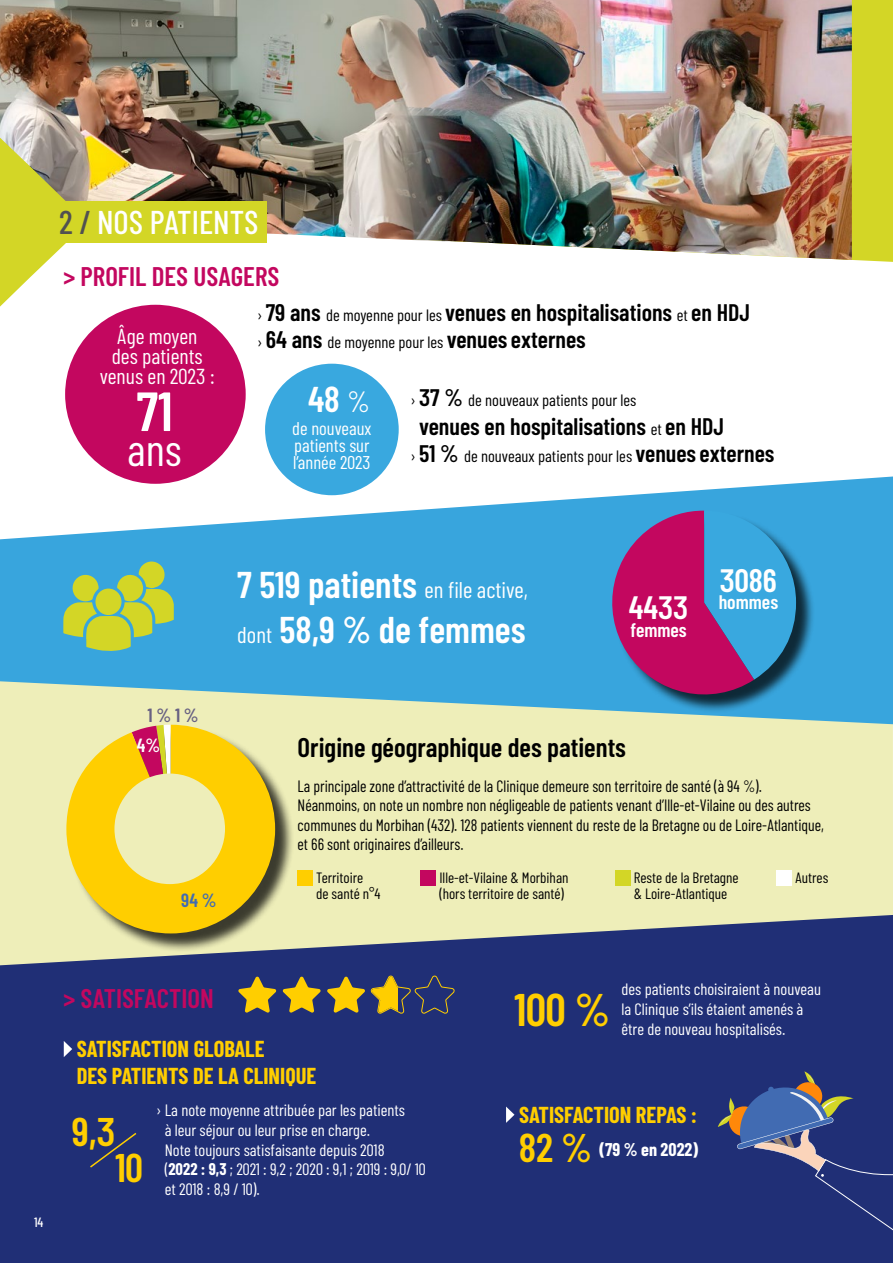
<style>
.page{position:relative;width:893px;height:1263px;background:#fff}
.page>*{position:absolute;margin:0;border:0;box-sizing:border-box;transform-origin:0 0}
.t1{font:600 55.05px "Barlow Condensed";color:#fff}
.t2{font:600 45.9px "Barlow Condensed";color:#ffce00}
.t3{font:45.15px "Barlow Condensed";color:#fff}
.t4{font:600 40.05px/36px "Barlow Condensed";color:#ffce00}
.t5{font:600 37.35px "Barlow Condensed";color:#fff}
.t6{font:600 36px "Barlow Condensed";color:#fff}
.t7{font:500 33px "Barlow Condensed";color:#fff}
.t8{font:600 32.4px "Barlow Condensed";color:#fff}
.t9{font:600 27px "Barlow Condensed";color:#000}
.t10{font:600 27px "Barlow Condensed";color:#c3075f}
.t11{font:600 24px/27px "Barlow Condensed";color:#000}
.t12{font:22.8px "Barlow Condensed";color:#fff}
.t13{font:700 22.5px/27px "Barlow Condensed";color:#ffce00}
.t14{font:21.75px/20.1px "Barlow Condensed";color:#fff;text-align:center}
.t15{font:600 19.65px "Barlow Condensed";color:#fff}
.t16{font:600 19.2px "Barlow Condensed";color:#686182}
.t17{font:600 19.2px "Barlow Condensed";color:#416bb2}
.t18{font:600 19.2px "Barlow Condensed";color:#fff}
.t19{font:18.45px/17.1px "Barlow Condensed";color:#fff;text-align:justify}
.t20{font:700 18px "Barlow Condensed";color:#fff}
.t21{font:16.5px/19.5px "Barlow Condensed";color:#000;scale:.95 1}
.t22{font:16.5px/19.8px "Barlow Condensed";color:#fff}
.t23{font:16.5px "Barlow Condensed";color:#000}
.t24{font:15px/16.5px "Barlow Condensed";color:#000}
.t25{font:500 13.5px "Barlow Condensed";color:#fff}
.s1{color:#515151}
.s2{font-weight:400;font-size:16.5px}
.s3{font-weight:600;font-size:24px}
.s4{font-weight:400;font-size:29.4px}
.s5{font-weight:600;font-size:37.35px}
.s6{font-weight:400;font-size:22.8px}
.s7{font-weight:700}
</style>
<div class="page">
<div style="left:0;top:724px;width:893px;height:191px;background:#eeeeb9"></div>
<div style="left:0;top:915px;width:893px;height:348px;background:#202f76"></div>
<svg style="left:238px;top:976px;width:83px;height:37px;background:#857740"></svg>
<div style="left:398px;top:975px;width:60px;height:47px;background:#202f76"></div>
<svg style="left:327px;top:975px;width:128px;height:39px"></svg>
<div style="left:852px;top:0;width:40px;height:262px;background:#d3d626"></div>
<img style="left:475px;top:0;width:377px;height:260px">
<img style="left:0;top:0;width:475px;height:243px">
<img style="left:892px;top:0;width:1px;height:262px">
<svg style="left:0;top:476px;width:893px;height:248px;fill:#38a5dd"></svg>
<div style="left:298px;top:871px;width:15px;height:15px;background:#ffce00"></div>
<div style="left:421px;top:871px;width:15px;height:15px;background:#c3075f"></div>
<div style="left:615px;top:871px;width:15px;height:15px;background:#d3d626"></div>
<div style="left:777px;top:871px;width:15px;height:15px;background:#fff"></div>
<div style="left:65px;top:305px;width:181px;height:179px;background:#c3075f;border-radius:50%"></div>
<div style="left:265px;top:364px;width:134px;height:131px;background:#39a8df;border-radius:50%"></div>
<svg style="left:63px;top:560px;width:111px;height:91px;background:#8fc075"></svg>
<svg style="left:64px;top:1041px;width:8px;height:16px"></svg>
<svg style="left:506px;top:1106px;width:8px;height:17px"></svg>
<svg style="left:718px;top:1071px;width:175px;height:162px;background:#35427d"></svg>
<svg style="left:0;top:138px;width:88px;height:169px"></svg>
<div style="left:28px;top:201px;width:239px;height:42px;background:#d3d626"></div>
<div style="left:614px;top:513px;width:201px;height:201px;background:#000;opacity:.75"></div>
<svg style="left:610px;top:511px;width:186px;height:196px;background:#715a9d"></svg>
<div style="left:68px;top:727px;width:226px;height:225px;background:#000;opacity:.75"></div>
<svg style="left:66px;top:725px;width:209px;height:208px;background:#eec72f"></svg>
<div style="left:114px;top:773px;width:111px;height:111px;background:#eeeeb9;border-radius:50%"></div>
<svg style="left:88px;top:1131px;width:50px;height:38px;background:#293670"></svg>
<h3 class="t7" style="left:59px;top:202px;width:201px"><span class="s1">2 /</span> NOS PATIENTS</h3>
<h3 class="t10" style="left:63px;top:259px;width:218px">&gt; PROFIL DES USAGERS</h3>
<h3 class="t14" style="left:100px;top:325px;width:116px">Âge moyen<br>des patients venus en 2023 :</h3>
<h1 class="t1" style="left:136px;top:377px;width:37px">71</h1>
<h3 class="t3" style="left:127px;top:422px;width:56px">ans</h3>
<h3 class="t11" style="left:257px;top:298px;width:494px"><span class="s2">›</span> 79 ans <span class="s2">de moyenne pour les</span> venues en hospitalisations <span class="s2">et</span> en HDJ <span class="s2">›</span> 64 ans <span class="s2">de moyenne pour les</span> venues externes</h3>
<p class="t23" style="left:410px;top:390px;width:227px">› <span class="s3">37 %</span> de nouveaux patients pour les</p>
<h3 class="t11" style="left:419px;top:413px;width:306px">venues en hospitalisations <span class="s2">et</span> en HDJ</h3>
<p class="t23" style="left:410px;top:446px;width:366px">› <span class="s3">51 %</span> de nouveaux patients pour les <span class="s3">venues externes</span></p>
<h3 class="t6" style="left:308px;top:377px;width:63px">48 <span class="s4">%</span></h3>
<p class="t19" style="left:292px;top:419px;width:81px">de nouveaux patients sur l’année 2023</p>
<h3 class="t12" style="left:237px;top:575px;width:292px"><span class="s5">7 519 patients</span> en file active,</h3>
<h3 class="t5" style="left:237px;top:606px;width:290px"><span class="s6">dont</span> 58,9 % de femmes</h3>
<h3 class="t8" style="left:629px;top:587px;width:61px">4433</h3>
<p class="t15" style="left:630px;top:617px;width:58px">femmes</p>
<h3 class="t8" style="left:720px;top:560px;width:58px">3086</h3>
<p class="t15" style="left:719px;top:590px;width:61px">hommes</p>
<p class="t16" style="left:148px;top:703px;width:53px">1 %1 %</p>
<p class="t18" style="left:137px;top:733px;width:25px">4%</p>
<p class="t17" style="left:181px;top:888px;width:37px">94 %</p>
<h3 class="t9" style="left:298px;top:730px;width:330px">Origine géographique des patients</h3>
<p class="t21" style="left:298px;top:775px;width:555px">La principale zone d’attractivité de la Clinique demeure son territoire de santé (à 94 %).<br>Néanmoins, on note un nombre non négligeable de patients venant d’Ille-et-Vilaine ou des autres communes du Morbihan (432). 128 patients viennent du reste de la Bretagne ou de Loire-Atlantique, et 66 sont originaires d’ailleurs.</p>
<p class="t24" style="left:316px;top:869px;width:66px">Territoire<br>de santé n°4</p>
<p class="t24" style="left:439px;top:869px;width:131px">Ille-et-Vilaine &amp; Morbihan (hors territoire de santé)</p>
<p class="t24" style="left:634px;top:869px;width:106px">Reste de la Bretagne &amp; Loire-Atlantique</p>
<p class="t24" style="left:795px;top:869px;width:35px">Autres</p>
<p class="t25" style="left:34px;top:1214px;width:11px">14</p>
<h3 class="t10" style="left:63px;top:981px;width:152px">&gt; SATISFACTION</h3>
<h3 class="t13" style="left:77px;top:1034px;width:241px">SATISFACTION GLOBALE<br>DES PATIENTS DE LA CLINIQUE</h3>
<h3 class="t4" style="left:115px;top:1112px;width:29px;text-indent:-43px">9,3<br>10</h3>
<p class="t22" style="left:165px;top:1100px;width:262px;text-indent:-9px">› La note moyenne attribuée par les patients<br>à leur séjour ou leur prise en charge.<br>Note toujours satisfaisante depuis 2018<br>(<span class="s7">2022 : 9,3</span> ; 2021 : 9,2 ; 2020 : 9,1 ; 2019 : 9,0/ 10 et 2018 : 8,9 / 10).</p>
<h2 class="t2" style="left:514px;top:981px;width:98px">100 %</h2>
<p class="t22" style="left:621px;top:979px;width:201px">des patients choisiraient à nouveau la Clinique s’ils étaient amenés à être de nouveau hospitalisés.</p>
<h3 class="t13" style="left:519px;top:1100px;width:180px">SATISFACTION REPAS :</h3>
<h3 class="t4" style="left:519px;top:1128px;width:75px">82 %</h3>
<p class="t20" style="left:600px;top:1137px;width:100px">(79 % en 2022)</p>
</div>
